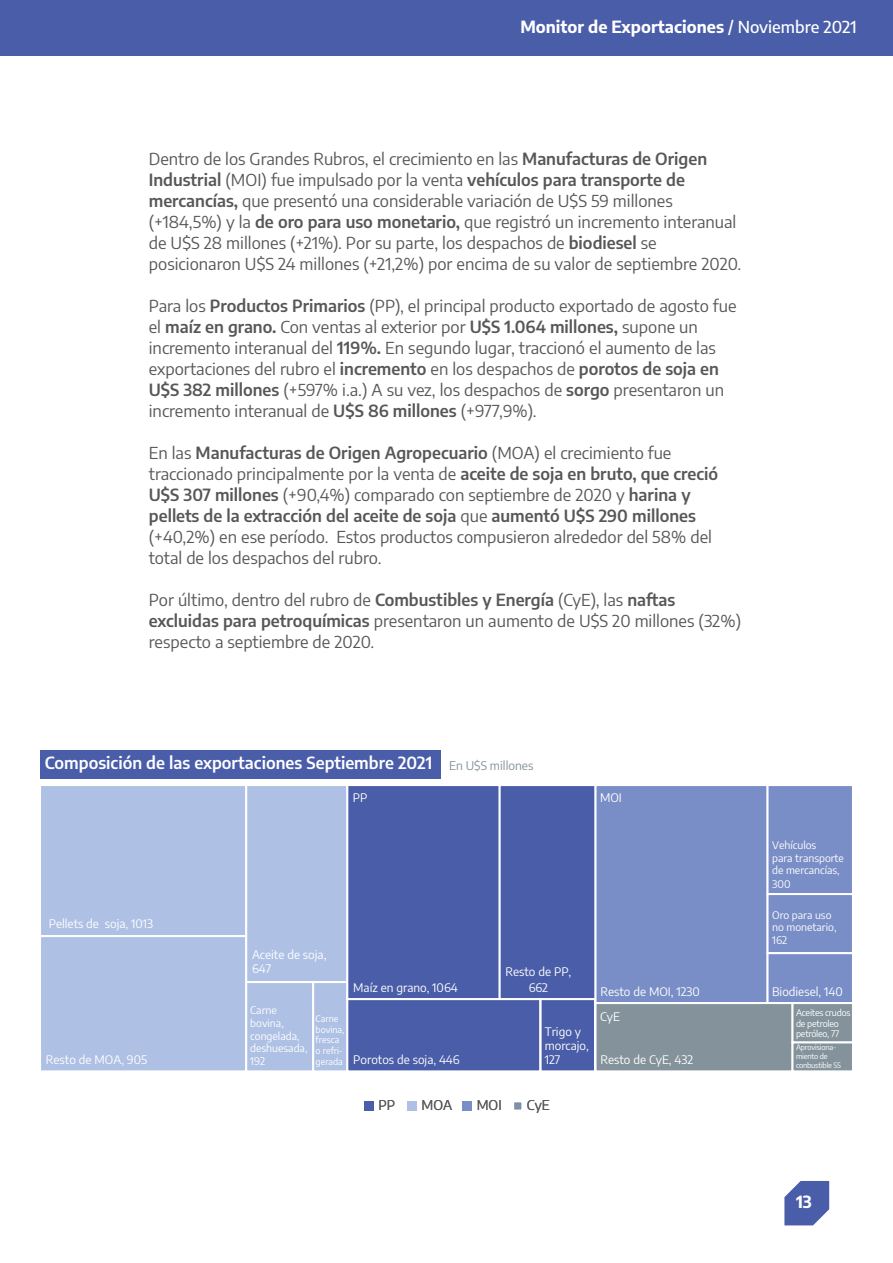
<style>
.page{position:relative;width:893px;height:1263px;background:#fff}
.page>*{position:absolute;margin:0;border:0;box-sizing:border-box;transform-origin:0 0}
.t1{font:16.5px/21px "Encode Sans";color:#575756}
.t2{font:600 16.5px "Encode Sans";color:#fff}
.t3{font:700 16.5px "Encode Sans";color:#fff}
.t4{font:13.5px "Encode Sans";color:#5a5a5a}
.t5{font:11.85px/14.2px "Encode Sans";color:#fff}
.t6{font:10.5px/12.6px "Encode Sans";color:#fff}
.t7{font:9px/10.8px "Encode Sans";letter-spacing:-.025em;color:#fff}
.t8{font:9px/10.8px "Encode Sans";color:#fff}
.t9{font:7.5px/9px "Encode Sans";letter-spacing:-.025em;color:#fff}
.s1{font-weight:500}
.s2{font-weight:600}
.s3{font-weight:400;font-size:12px;color:#83929b}
</style>
<div class="page">
<div style="left:0;top:0;width:893px;height:56px;background:#4a5da8"></div>
<svg style="left:784px;top:1181px;width:45px;height:44px;background:#6273b3"></svg>
<div style="left:40px;top:751px;width:401px;height:28px;background:#4a5da8"></div>
<div style="left:39px;top:784px;width:208px;height:153px;background:#aec0e4;border:2px solid #fff"></div>
<div style="left:39px;top:935px;width:208px;height:137px;background:#aec0e4;border:2px solid #fff"></div>
<div style="left:245px;top:784px;width:103px;height:199px;background:#aec0e4;border:2px solid #fff"></div>
<div style="left:245px;top:981px;width:69px;height:91px;background:#aec0e4;border:2px solid #fff"></div>
<div style="left:312px;top:981px;width:36px;height:91px;background:#aec0e4;border:2px solid #fff"></div>
<div style="left:346px;top:784px;width:155px;height:216px;background:#4a5da8;border:2px solid #fff"></div>
<div style="left:499px;top:784px;width:97px;height:216px;background:#4a5da8;border:2px solid #fff"></div>
<div style="left:347px;top:999px;width:247px;height:72px;background:#4a5da8"></div>
<div style="left:346px;top:998px;width:195px;height:74px;border:2px solid #fff"></div>
<div style="left:539px;top:998px;width:57px;height:74px;border:2px solid #fff"></div>
<div style="left:595px;top:784px;width:173px;height:220px;background:#798dc6;border:2px solid #fff"></div>
<div style="left:767px;top:784px;width:87px;height:111px;background:#798dc6;border:2px solid #fff"></div>
<div style="left:767px;top:893px;width:87px;height:61px;background:#798dc6;border:2px solid #fff"></div>
<div style="left:767px;top:952px;width:87px;height:52px;background:#798dc6;border:2px solid #fff"></div>
<div style="left:595px;top:1002px;width:198px;height:70px;background:#83929b;border:2px solid #fff"></div>
<div style="left:791px;top:1002px;width:63px;height:41px;background:#83929b;border:2px solid #fff"></div>
<div style="left:791px;top:1041px;width:63px;height:31px;background:#83929b;border:2px solid #fff"></div>
<div style="left:364px;top:1101px;width:10px;height:9px;background:#4a5da8"></div>
<div style="left:407px;top:1101px;width:9px;height:9px;background:#aec0e4"></div>
<div style="left:463px;top:1101px;width:9px;height:9px;background:#798dc6"></div>
<div style="left:512px;top:1100px;width:11px;height:11px;background:#7f8fa9;border:2px solid #fff"></div>
<p class="t3" style="left:520px;top:14px;width:338px">Monitor de Exportaciones <span class="s1">/ Noviembre 2021</span></p>
<p class="t1" style="left:149px;top:147px;width:594px">Dentro de los Grandes Rubros, el crecimiento en las <span class="s2">Manufacturas de Origen Industrial</span> (MOI) fue impulsado por la venta <span class="s2">vehículos para transporte de mercancías,</span> que presentó una considerable variación de U$S 59 millones (+184,5%) y la <span class="s2">de oro para uso monetario,</span> que registró un incremento interanual de U$S 28 millones (+21%). Por su parte, los despachos de <span class="s2">biodiesel</span> se posicionaron U$S 24 millones (+21,2%) por encima de su valor de septiembre 2020.</p>
<p class="t1" style="left:149px;top:295px;width:589px">Para los <span class="s2">Productos Primarios</span> (PP), el principal producto exportado de agosto fue el <span class="s2">maíz en grano.</span> Con ventas al exterior por <span class="s2">U$S 1.064 millones,</span> supone un incremento interanual del <span class="s2">119%.</span> En segundo lugar, traccionó el aumento de las exportaciones del rubro el <span class="s2">incremento</span> en los despachos de <span class="s2">porotos de soja en U$S 382 millones</span> (+597% i.a.) A su vez, los despachos de <span class="s2">sorgo</span> presentaron un incremento interanual de <span class="s2">U$S 86 millones</span> (+977,9%).</p>
<p class="t1" style="left:149px;top:442px;width:571px">En las <span class="s2">Manufacturas de Origen Agropecuario</span> (MOA) el crecimiento fue traccionado principalmente por la venta de <span class="s2">aceite de soja en bruto, que creció U$S 307 millones</span> (+90,4%) comparado con septiembre de 2020 y <span class="s2">harina y pellets de la extracción del aceite de soja</span> que <span class="s2">aumentó U$S 290 millones </span>(+40,2%) en ese período. Estos productos compusieron alrededor del 58% del total de los despachos del rubro.</p>
<p class="t1" style="left:149px;top:589px;width:594px">Por último, dentro del rubro de <span class="s2">Combustibles y Energía</span> (CyE), las <span class="s2">naftas excluidas para petroquímicas</span> presentaron un aumento de U$S 20 millones (32%) respecto a septiembre de 2020.</p>
<p class="t2" style="left:45px;top:751px;width:490px">Composición de las exportaciones Septiembre 2021 <span class="s3">En U$S millones</span></p>
<p class="t5" style="left:353px;top:789px;width:16px">PP</p>
<p class="t5" style="left:600px;top:789px;width:23px">MOI</p>
<p class="t5" style="left:49px;top:915px;width:106px">Pellets de soja, 1013</p>
<p class="t5" style="left:252px;top:947px;width:76px">Aceite de soja,<br>647</p>
<p class="t6" style="left:250px;top:1003px;width:59px">Carne bovina, congelada, deshuesada,<br>192</p>
<p class="t8" style="left:316px;top:1013px;width:30px">Carne bovina, fresca o refri-</p>
<p class="t5" style="left:46px;top:1052px;width:103px">Resto de MOA, 905</p>
<p class="t7" style="left:316px;top:1056px;width:29px">gerada</p>
<p class="t5" style="left:353px;top:980px;width:106px">Maíz en grano, 1064</p>
<p class="t5" style="left:353px;top:1052px;width:108px">Porotos de soja, 446</p>
<p class="t5" style="left:505px;top:963px;width:67px;line-height:15.8px;text-align:center">Resto de PP,<br>662</p>
<p class="t5" style="left:545px;top:1024px;width:46px">Trigo y morcajo,<br>127</p>
<p class="t6" style="left:772px;top:838px;width:73px">Vehículos<br>para transporte de mercancías,</p>
<p class="t6" style="left:772px;top:878px;width:20px">300</p>
<p class="t6" style="left:772px;top:908px;width:66px">Oro para uso no monetario,<br>162</p>
<p class="t5" style="left:600px;top:984px;width:101px">Resto de MOI, 1230</p>
<p class="t5" style="left:772px;top:984px;width:72px">Biodiesel, 140</p>
<p class="t5" style="left:600px;top:1009px;width:21px">CyE</p>
<p class="t7" style="left:796px;top:1007px;width:56px">Aceites crudos de petroleo petróleo, 77</p>
<p class="t9" style="left:796px;top:1043px;width:46px">Aprovisiona&shy;miento de conbustible 55</p>
<p class="t5" style="left:600px;top:1052px;width:94px">Resto de CyE, 432</p>
<p class="t4" style="left:379px;top:1095px;width:18px">PP</p>
<p class="t4" style="left:421px;top:1095px;width:32px">MOA</p>
<p class="t4" style="left:477px;top:1095px;width:26px">MOI</p>
<p class="t4" style="left:527px;top:1095px;width:24px">CyE</p>
<p class="t3" style="left:796px;top:1190px;width:17px">13</p>
</div>
